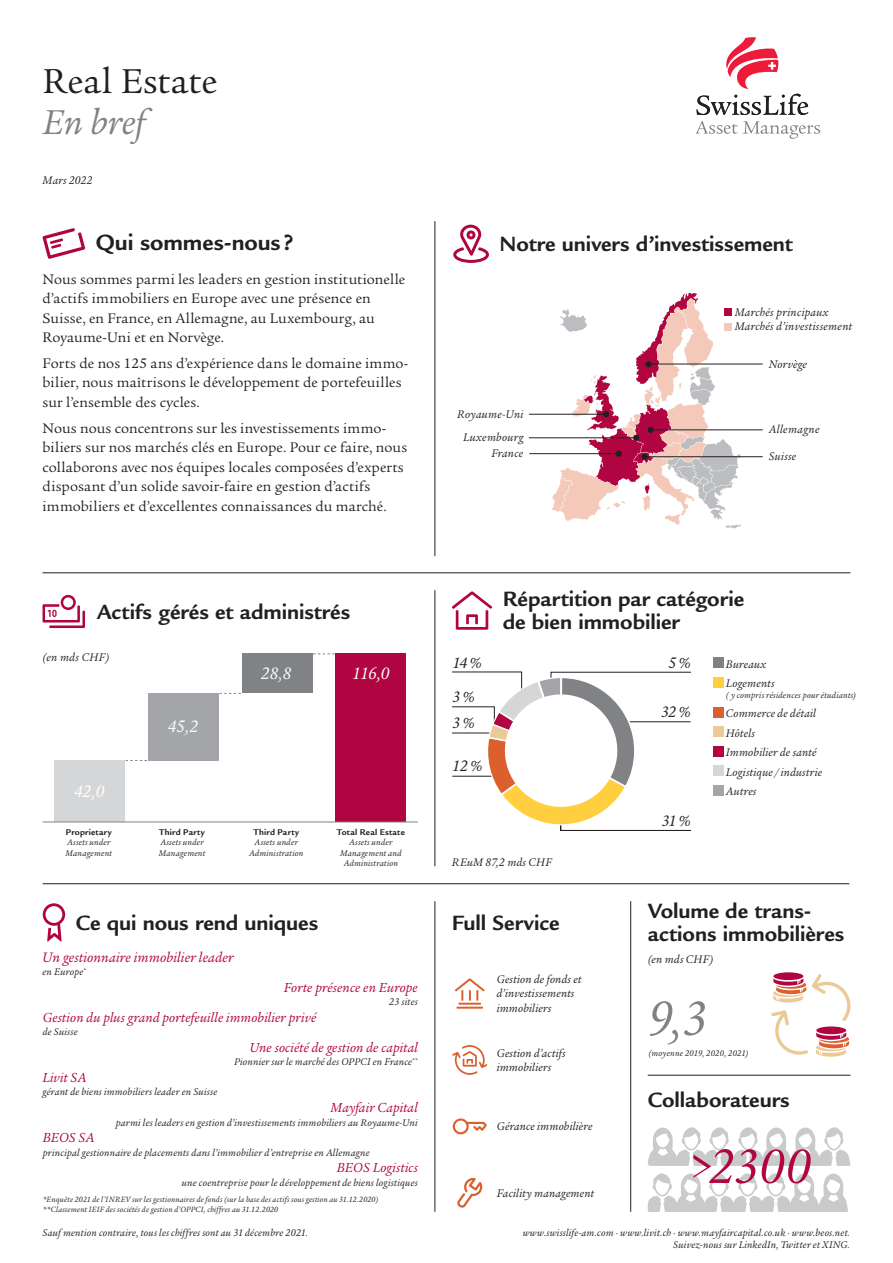
<style>
.page{position:relative;width:893px;height:1263px;background:#fff}
.page>*{position:absolute;margin:0;border:0;box-sizing:border-box;transform-origin:0 0}
.t1{font:italic 52.5px "Legacy Serif Std";color:#b00540}
.t2{font:italic 52.5px "Legacy Serif Std";color:#808285}
.t3{font:37.5px "Legacy Serif Std";letter-spacing:.005em;color:#231f20}
.t4{font:italic 37.5px "Legacy Serif Std";letter-spacing:-.005em;color:#808285}
.t5{font:700 24px "Legacy Sans Std";letter-spacing:-.005em;color:#231f20}
.t6{font:700 22.5px/22.5px "Legacy Sans Std";letter-spacing:-.005em;color:#231f20}
.t7{font:italic 18px "Legacy Serif Std";letter-spacing:-.005em;color:#fff}
.t8{font:italic 16.5px "Legacy Serif Std";letter-spacing:-.04em;color:#231f20}
.t9{font:15px/19.5px "Legacy Serif Std";letter-spacing:.005em;color:#231f20}
.t10{font:italic 14.85px "Legacy Serif Std";letter-spacing:.01em;color:#b00540}
.t11{font:italic 14.25px "Legacy Serif Std";letter-spacing:.01em;color:#b00540}
.t12{font:italic 12px/19.5px "Legacy Serif Std";letter-spacing:.02em;color:#231f20}
.t13{font:italic 10.5px/12px "Legacy Serif Std";letter-spacing:.02em;color:#231f20;text-align:right}
.t14{font:italic 9px/10.5px "Legacy Serif Std";letter-spacing:.025em;color:#231f20}
.t15{font:700 9px "Legacy Sans Std";letter-spacing:.025em;color:#231f20}
.t16{font:italic 8.25px/9.8px "Legacy Serif Std";letter-spacing:.025em;color:#231f20}
</style>
<div class="page">
<svg style="left:695px;top:37px;width:126px;height:102px"></svg>
<hr style="left:43px;top:572px;width:807px;height:1px;background:#231f20">
<hr style="left:43px;top:883px;width:806px;height:1px;background:#231f20">
<hr style="left:648px;top:1075px;width:202px;height:1px;background:#231f20">
<svg style="left:42px;top:228px;width:43px;height:31px"></svg>
<svg style="left:453px;top:225px;width:36px;height:38px"></svg>
<svg style="left:43px;top:595px;width:42px;height:33px"></svg>
<svg style="left:43px;top:903px;width:22px;height:39px"></svg>
<hr style="left:434px;top:221px;width:1px;height:335px;background:#231f20">
<hr style="left:434px;top:590px;width:1px;height:276px;background:#231f20">
<hr style="left:434px;top:901px;width:1px;height:311px;background:#231f20">
<hr style="left:630px;top:901px;width:1px;height:311px;background:#231f20">
<hr style="left:651px;top:429px;width:112px;height:1px;background:#231f20">
<hr style="left:645px;top:456px;width:118px;height:1px;background:#231f20">
<hr style="left:529px;top:414px;width:79px;height:1px;background:#231f20">
<hr style="left:529px;top:437px;width:107px;height:1px;background:#231f20">
<svg style="left:552px;top:293px;width:189px;height:235px"></svg>
<hr style="left:529px;top:453px;width:90px;height:1px;background:#231f20">
<div style="left:645px;top:361px;width:7px;height:6px;background:#231f20;border-radius:50%"></div>
<hr style="left:649px;top:364px;width:114px;height:1px;background:#231f20">
<div style="left:336px;top:654px;width:70px;height:168px;background:#b00540"></div>
<div style="left:242px;top:654px;width:70px;height:39px;background:#808285"></div>
<div style="left:148px;top:693px;width:70px;height:67px;background:#a4a5a9"></div>
<div style="left:54px;top:760px;width:71px;height:62px;background:#d5d6d8"></div>
<hr style="left:43px;top:822px;width:375px;height:1px;background:#808285">
<svg style="left:126px;top:760px;width:21px;height:1px"></svg>
<svg style="left:219px;top:693px;width:22px;height:1px"></svg>
<svg style="left:313px;top:654px;width:22px;height:1px"></svg>
<svg style="left:452px;top:591px;width:40px;height:39px"></svg>
<svg style="left:452px;top:671px;width:239px;height:160px"></svg>
<svg style="left:457px;top:1178px;width:26px;height:30px"></svg>
<hr style="left:457px;top:1007px;width:26px;height:2px;background:#db602e">
<hr style="left:458px;top:1003px;width:23px;height:2px;background:#db602e">
<svg style="left:455px;top:978px;width:30px;height:23px"></svg>
<svg style="left:453px;top:1118px;width:34px;height:16px"></svg>
<svg style="left:452px;top:1045px;width:35px;height:30px"></svg>
<svg style="left:773px;top:972px;width:30px;height:8px"></svg>
<svg style="left:771px;top:974px;width:80px;height:83px"></svg>
<svg style="left:647px;top:1127px;width:203px;height:85px"></svg>
<div style="left:725px;top:309px;width:7px;height:7px;background:#b00540"></div>
<div style="left:725px;top:323px;width:7px;height:7px;background:#f4c9ba"></div>
<div style="left:713px;top:657px;width:11px;height:11px;background:#808285"></div>
<div style="left:713px;top:677px;width:11px;height:10px;background:#ffcf3f"></div>
<div style="left:713px;top:707px;width:11px;height:10px;background:#db602e"></div>
<div style="left:713px;top:726px;width:11px;height:11px;background:#ecca97"></div>
<div style="left:713px;top:746px;width:11px;height:10px;background:#b00540"></div>
<div style="left:713px;top:765px;width:11px;height:11px;background:#d5d6d8"></div>
<div style="left:713px;top:785px;width:11px;height:10px;background:#a4a5a9"></div>
<h2 class="t3" style="left:43px;top:60px;width:176px">Real Estate</h2>
<h2 class="t4" style="left:43px;top:101px;width:104px">En bref</h2>
<p class="t12" style="left:43px;top:170px;width:52px">Mars 2022</p>
<h3 class="t5" style="left:96px;top:229px;width:199px">Qui sommes-nous ?</h3>
<h3 class="t6" style="left:500px;top:232px;width:295px">Notre univers d’investissement</h3>
<p class="t9" style="left:43px;top:269px;width:364px">Nous sommes parmi les leaders en gestion institutionelle d’actifs immobiliers en Europe avec une présence en Suisse, en France, en Allemagne, au Luxembourg, au Royaume-Uni et en Norvège.</p>
<p class="t9" style="left:43px;top:354px;width:366px">Forts de nos 125 ans d’expérience dans le domaine immo&shy;bilier, nous maîtrisons le développement de portefeuilles sur l’ensemble des cycles.</p>
<p class="t9" style="left:43px;top:418px;width:366px">Nous nous concentrons sur les investissements immo&shy;biliers sur nos marchés clés en Europe. Pour ce faire, nous collaborons avec nos équipes locales composées d’experts disposant d’un solide savoir-faire en gestion d’actifs immobiliers et d’excellentes connaissances du marché.</p>
<h3 class="t6" style="left:97px;top:600px;width:255px">Actifs gérés et administrés</h3>
<p class="t12" style="left:43px;top:648px;width:69px">(en mds CHF)</p>
<p class="t7" style="left:74px;top:781px;width:32px">42,0</p>
<p class="t15" style="left:66px;top:827px;width:47px">Proprietary</p>
<p class="t14" style="left:66px;top:837px;width:48px">Assets under<br>Management</p>
<p class="t7" style="left:168px;top:716px;width:32px">45,2</p>
<p class="t15" style="left:159px;top:827px;width:47px">Third Party</p>
<p class="t14" style="left:159px;top:837px;width:48px">Assets under<br>Management</p>
<p class="t7" style="left:261px;top:663px;width:32px">28,8</p>
<p class="t7" style="left:352px;top:663px;width:39px">116,0</p>
<p class="t15" style="left:254px;top:827px;width:47px">Third Party</p>
<p class="t14" style="left:249px;top:837px;width:56px;text-align:center">Assets under<br>Administration</p>
<p class="t15" style="left:337px;top:827px;width:69px">Total Real Estate</p>
<p class="t14" style="left:340px;top:837px;width:63px;text-align:center">Assets under<br>Management and<br>Administration</p>
<h3 class="t6" style="left:76px;top:911px;width:244px">Ce qui nous rend uniques</h3>
<p class="t10" style="left:43px;top:949px;width:193px">Un gestionnaire immobilier leader</p>
<p class="t13" style="left:43px;top:966px;width:45px">en Europe<sup>*</sup></p>
<p class="t11" style="left:284px;top:979px;width:136px">Forte présence en Europe</p>
<p class="t13" style="left:389px;top:996px;width:30px">23 sites</p>
<p class="t11" style="left:43px;top:1009px;width:275px">Gestion du plus grand portefeuille immobilier privé</p>
<p class="t13" style="left:43px;top:1026px;width:36px">de Suisse</p>
<p class="t11" style="left:250px;top:1039px;width:170px">Une société de gestion de capital</p>
<p class="t13" style="left:234px;top:1056px;width:185px">Pionnier sur le marché des OPPCI en France<sup>**</sup></p>
<p class="t11" style="left:330px;top:1099px;width:89px">Mayfair Capital</p>
<p class="t13" style="left:116px;top:1116px;width:303px">parmi les leaders en gestion d’investissements immobiliers au Royaume-Uni</p>
<p class="t11" style="left:43px;top:1069px;width:45px">Livit SA</p>
<p class="t13" style="left:43px;top:1086px;width:176px">gérant de biens immobiliers leader en Suisse</p>
<p class="t11" style="left:43px;top:1129px;width:53px">BEOS SA</p>
<p class="t13" style="left:43px;top:1146px;width:329px">principal gestionnaire de placements dans l’immobilier d’entreprise en Allemagne</p>
<p class="t11" style="left:337px;top:1160px;width:82px">BEOS Logistics</p>
<p class="t13" style="left:182px;top:1176px;width:237px">une coentreprise pour le développement de biens logistiques</p>
<p class="t16" style="left:43px;top:1195px;width:337px">*Enquête 2021 de l’INREV sur les gestionnaires de fonds (sur la base des actifs sous gestion au 31.12.2020) **Classement IEIF des sociétés de gestion d’OPPCI, chiffres au 31.12.2020</p>
<p class="t13" style="left:43px;top:1227px;width:267px">Sauf mention contraire, tous les chiffres sont au 31 décembre 2021.</p>
<p class="t12" style="left:735px;top:305px;width:119px;line-height:14.4px">Marchés principaux<br>Marchés d’investissement</p>
<p class="t12" style="left:457px;top:405px;width:68px">Royaume-Uni</p>
<p class="t12" style="left:491px;top:444px;width:34px">France</p>
<p class="t12" style="left:463px;top:428px;width:62px">Luxembourg</p>
<p class="t12" style="left:769px;top:355px;width:40px">Norvège</p>
<p class="t12" style="left:769px;top:419px;width:52px">Allemagne</p>
<p class="t12" style="left:769px;top:447px;width:29px">Suisse</p>
<h3 class="t6" style="left:503px;top:588px;width:243px">Répartition par catégorie de bien immobilier</h3>
<p class="t8" style="left:452px;top:654px;width:31px">14%</p>
<p class="t8" style="left:668px;top:653px;width:24px">5%</p>
<p class="t8" style="left:453px;top:688px;width:24px">3%</p>
<p class="t8" style="left:452px;top:713px;width:24px">3%</p>
<p class="t8" style="left:452px;top:756px;width:32px">12%</p>
<p class="t12" style="left:452px;top:853px;width:101px">REuM 87,2 mds CHF</p>
<p class="t8" style="left:661px;top:703px;width:31px">32%</p>
<p class="t8" style="left:662px;top:812px;width:31px">31%</p>
<p class="t12" style="left:726px;top:654px;width:50px">Bureaux<br>Logements</p>
<p class="t14" style="left:726px;top:690px;width:132px">( y compris résidences pour étudiants)</p>
<p class="t12" style="left:726px;top:704px;width:98px">Commerce de détail<br>Hôtels<br>Immobilier de santé<br>Logistique/industrie<br>Autres</p>
<h3 class="t6" style="left:452px;top:911px;width:109px">Full Service</h3>
<p class="t12" style="left:497px;top:972px;width:86px;line-height:14.4px">Gestion de fonds et d’investissements immobiliers</p>
<p class="t12" style="left:497px;top:1046px;width:71px;line-height:14.4px">Gestion d’actifs immobiliers</p>
<p class="t12" style="left:497px;top:1117px;width:97px">Gérance immobilière</p>
<p class="t12" style="left:497px;top:1183px;width:99px">Facility management</p>
<h3 class="t6" style="left:648px;top:900px;width:198px">Volume de trans&shy;actions immobilières</h3>
<p class="t12" style="left:648px;top:949px;width:67px">(en mds CHF)</p>
<h1 class="t2" style="left:648px;top:989px;width:62px">9,3</h1>
<p class="t14" style="left:648px;top:1047px;width:102px">(moyenne 2019, 2020, 2021)</p>
<h3 class="t6" style="left:648px;top:1088px;width:144px">Collaborateurs</h3>
<h1 class="t1" style="left:687px;top:1136px;width:125px">&gt;2300</h1>
<p class="t13" style="left:523px;top:1227px;width:329px">www.swisslife-am.com · www.livit.ch · www.mayfaircapital.co.uk · www.beos.net.<br>Suivez-nous sur LinkedIn, Twitter et XING.</p>
</div>
